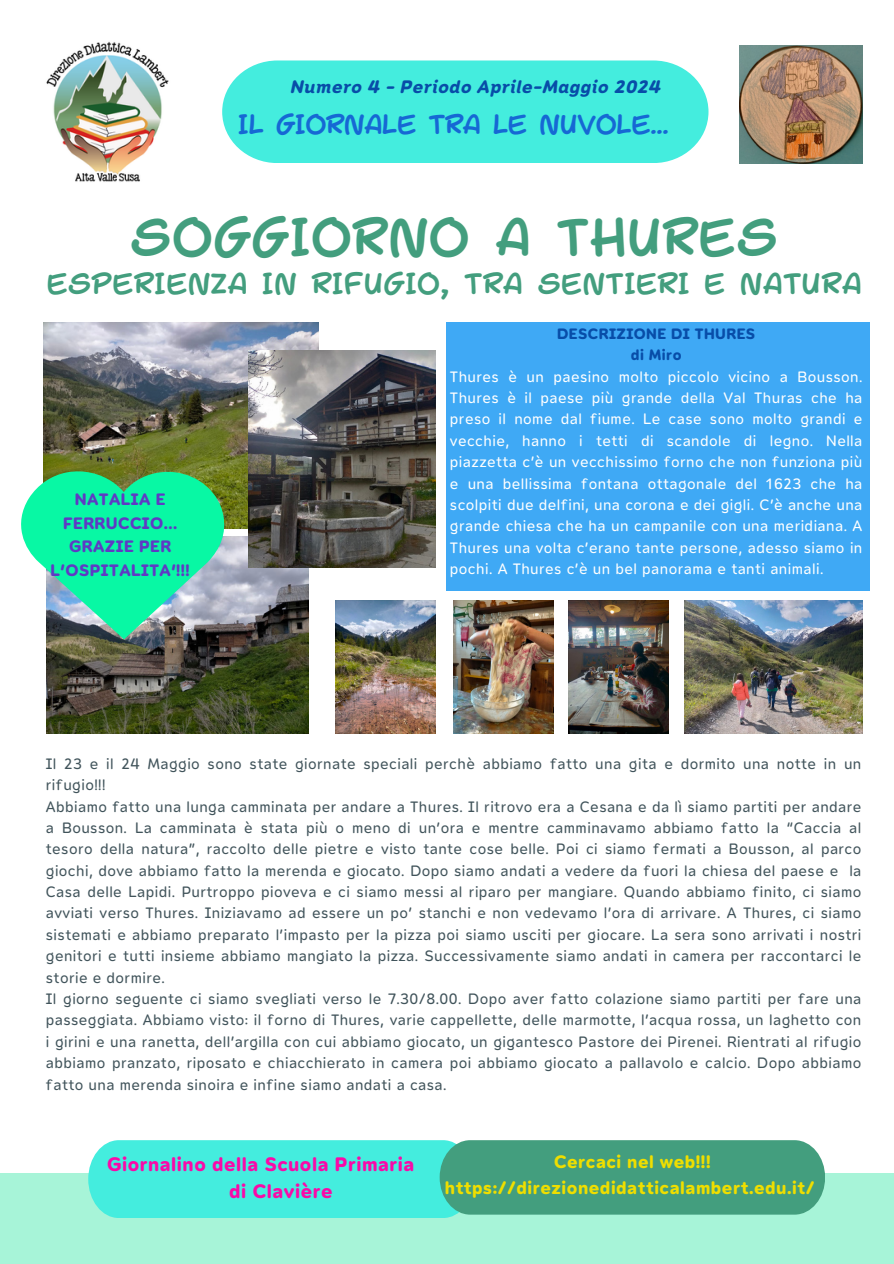
<style>
.page{position:relative;width:894px;height:1264px;background:#fff}
.page>*{position:absolute;margin:0;border:0;box-sizing:border-box;transform-origin:0 0}
.t1{font:48px "Mulled Wine Season";letter-spacing:.03em;color:#439e7e}
.t2{font:27px "Mulled Wine Season";letter-spacing:.03em;color:#439e7e}
.t3{font:24.9px "Mulled Wine Season";color:#1668d4}
.t4{font:19.5px/27px "Opun Mai 700";letter-spacing:.03em;color:#fa09a8}
.t5{font:18px/25.8px "Opun Mai 700";letter-spacing:.03em;color:#efde00;text-align:center}
.t6{font:18px "Opun Mai 700 It";letter-spacing:.03em;color:#084da8}
.t7{font:16.5px/23.7px "Opun Mai 700";letter-spacing:.03em;color:#5f3ac4;text-align:center}
.t8{font:15px/21.5px "Opun Mai 400";letter-spacing:.03em;color:#41545b;text-align:justify}
.t9{font:15px/21.3px "Opun Mai 400";letter-spacing:.03em;color:#fff;text-align:justify}
.t10{font:15px "Opun Mai 700";letter-spacing:.03em;color:#084da8}
</style>
<div class="page">
<div style="left:222px;top:60px;width:486px;height:103px;background:#44edde"></div>
<img style="left:46px;top:41px;width:123px;height:141px">
<div style="left:0;top:1172px;width:893px;height:91px;background:#a7f4d8"></div>
<svg style="left:88px;top:1140px;width:736px;height:77px;background:#47c6af"></svg>
<img style="left:739px;top:45px;width:123px;height:118px">
<img style="left:684px;top:600px;width:178px;height:133px">
<img style="left:44px;top:323px;width:274px;height:206px">
<img style="left:46px;top:536px;width:263px;height:197px">
<img style="left:248px;top:351px;width:187px;height:216px">
<img style="left:568px;top:600px;width:100px;height:133px">
<img style="left:453px;top:600px;width:100px;height:133px">
<img style="left:335px;top:600px;width:100px;height:133px">
<div style="left:446px;top:323px;width:423px;height:268px;background:#3fa9f5"></div>
<svg style="left:21px;top:471px;width:203px;height:168px;background:#3ddda5"></svg>
<p class="t6" style="left:289px;top:76px;width:372px">Numero 4 - Periodo Aprile-Maggio 2024</p>
<p class="t3" style="left:238px;top:108px;width:431px">IL GIORNALE TRA LE NUVOLE...</p>
<p class="t1" style="left:131px;top:206px;width:648px">SOGGIORNO A THURES</p>
<p class="t2" style="left:47px;top:266px;width:815px">ESPERIENZA IN RIFUGIO, TRA SENTIERI E NATURA</p>
<h3 class="t7" style="left:51px;top:487px;width:141px">NATALIA E<br>FERRUCCIO...<br>GRAZIE PER<br>L’OSPITALITA’!!!</h3>
<p class="t10" style="left:557px;top:325px;width:199px">DESCRIZIONE DI THURES</p>
<p class="t10" style="left:630px;top:346px;width:52px">di Miro</p>
<p class="t9" style="left:450px;top:366px;width:414px">Thures è un paesino molto piccolo vicino a Bousson.<br>Thures è il paese più grande della Val Thuras che ha preso il nome dal fiume. Le case sono molto grandi e vecchie, hanno i tetti di scandole di legno. Nella piazzetta c’è un vecchissimo forno che non funziona più e una bellissima fontana ottagonale del 1623 che ha scolpiti due delfini, una corona e dei gigli. C’è anche una grande chiesa che ha un campanile con una meridiana. A Thures una volta c’erano tante persone, adesso siamo in pochi. A Thures c’è un bel panorama e tanti animali.</p>
<p class="t8" style="left:46px;top:753px;width:816px">Il 23 e il 24 Maggio sono state giornate speciali perchè abbiamo fatto una gita e dormito una notte in un rifugio!!!</p>
<p class="t8" style="left:46px;top:795px;width:816px">Abbiamo fatto una lunga camminata per andare a Thures. Il ritrovo era a Cesana e da lì siamo partiti per andare a Bousson. La camminata è stata più o meno di un’ora e mentre camminavamo abbiamo fatto la “Caccia al tesoro della natura”, raccolto delle pietre e visto tante cose belle. Poi ci siamo fermati a Bousson, al parco giochi, dove abbiamo fatto la merenda e giocato. Dopo siamo andati a vedere da fuori la chiesa del paese e la Casa delle Lapidi. Purtroppo pioveva e ci siamo messi al riparo per mangiare. Quando abbiamo finito, ci siamo avviati verso Thures. Iniziavamo ad essere un po’ stanchi e non vedevamo l’ora di arrivare. A Thures, ci siamo sistemati e abbiamo preparato l’impasto per la pizza poi siamo usciti per giocare. La sera sono arrivati i nostri genitori e tutti insieme abbiamo mangiato la pizza. Successivamente siamo andati in camera per raccontarci le storie e dormire.</p>
<p class="t8" style="left:46px;top:988px;width:816px">Il giorno seguente ci siamo svegliati verso le 7.30/8.00. Dopo aver fatto colazione siamo partiti per fare una passeggiata. Abbiamo visto: il forno di Thures, varie cappellette, delle marmotte, l’acqua rossa, un laghetto con i girini e una ranetta, dell’argilla con cui abbiamo giocato, un gigantesco Pastore dei Pirenei. Rientrati al rifugio abbiamo pranzato, riposato e chiacchierato in camera poi abbiamo giocato a pallavolo e calcio. Dopo abbiamo fatto una merenda sinoira e infine siamo andati a casa.</p>
<h3 class="t4" style="left:229px;top:1150px;width:186px;text-indent:-122px">Giornalino della Scuola Primaria di Clavière</h3>
<h2 class="t5" style="left:444px;top:1149px;width:371px">Cercaci nel web!!! https://direzionedidatticalambert.edu.it/</h2>
</div>
